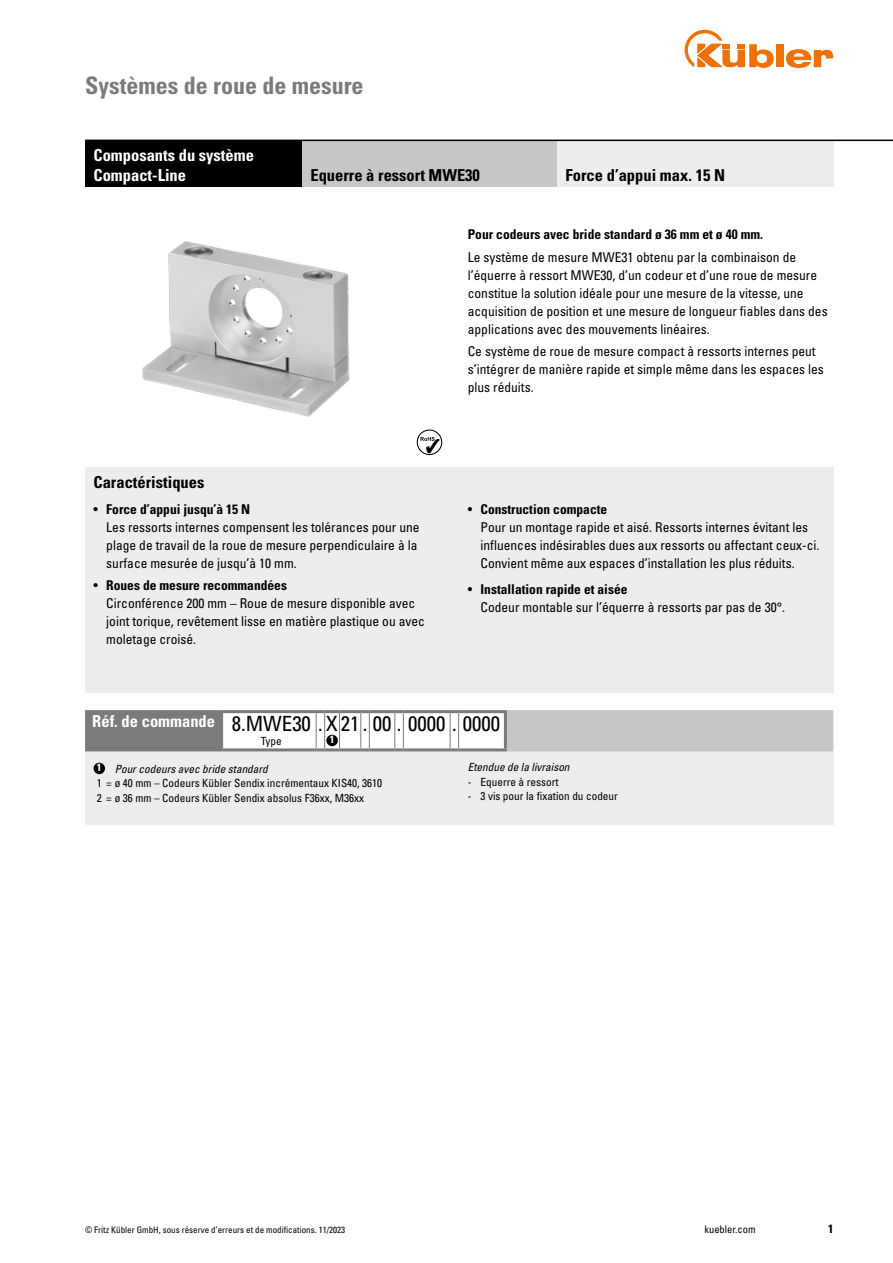
<style>
.page{position:relative;width:893px;height:1263px;background:#fff}
.page>*{position:absolute;margin:0;border:0;box-sizing:border-box;transform-origin:0 0}
.t1{font:700 condensed 24px "Univers LT Std";color:#7c7b7b}
.t2{font:condensed 21px "Univers LT Std";color:#000}
.t3{font:700 condensed 16.5px "Univers LT Std";color:#000}
.t4{font:700 condensed 16.5px/19.8px "Univers LT Std";color:#fff}
.t5{font:condensed 13.5px/18px "Univers LT Std";color:#000}
.t6{font:700 condensed 13.5px "Univers LT Std";color:#000}
.t7{font:700 condensed 12px "Univers LT Std";color:#000}
.t8{font:condensed 11.25px/14.2px "Univers LT Std";color:#000}
.t9{font:italic condensed 11.25px "Univers LT Std";color:#000}
.t10{font:condensed 10.5px "Univers LT Std";color:#000}
.t11{font:700 condensed 10.5px "Univers LT Std";color:#fff}
.t12{font:condensed 9px "Univers LT Std";color:#000}
.s1{font-weight:700}
.s2{font-style:italic}
</style>
<div class="page">
<div style="left:776px;top:44px;width:8px;height:23px;background:#ee7203"></div>
<svg style="left:786px;top:49px;width:47px;height:19px"></svg>
<svg style="left:685px;top:30px;width:89px;height:38px"></svg>
<div style="left:85px;top:710px;width:748px;height:115px;background:#ededed"></div>
<svg style="left:417px;top:429px;width:25px;height:26px"></svg>
<img style="left:142px;top:241px;width:208px;height:176px">
<div style="left:85px;top:468px;width:748px;height:225px;background:#ededed"></div>
<div style="left:87px;top:712px;width:136px;height:38px;background:#7c7b7b"></div>
<div style="left:505px;top:712px;width:328px;height:21px;background:#c6c6c6"></div>
<div style="left:505px;top:733px;width:328px;height:17px;background:#c6c6c6"></div>
<hr style="left:85px;top:748px;width:138px;height:3px;background:#7c7b7b">
<hr style="left:85px;top:710px;width:138px;height:3px;background:#7c7b7b">
<hr style="left:85px;top:713px;width:3px;height:20px;background:#7c7b7b">
<hr style="left:85px;top:733px;width:3px;height:15px;background:#7c7b7b">
<hr style="left:459px;top:710px;width:48px;height:3px;background:#7c7b7b">
<hr style="left:507px;top:710px;width:326px;height:3px;background:#c6c6c6">
<hr style="left:504px;top:713px;width:3px;height:20px;background:#7c7b7b">
<hr style="left:504px;top:733px;width:3px;height:15px;background:#7c7b7b">
<hr style="left:459px;top:748px;width:48px;height:3px;background:#7c7b7b">
<hr style="left:507px;top:748px;width:326px;height:3px;background:#c6c6c6">
<svg style="left:222px;top:710px;width:283px;height:41px"></svg>
<div style="left:326px;top:735px;width:12px;height:11px;background:#000;border-radius:50%"></div>
<div style="left:94px;top:763px;width:11px;height:11px;background:#000;border-radius:50%"></div>
<div style="left:557px;top:140px;width:276px;height:47px;background:#ededed"></div>
<div style="left:302px;top:140px;width:255px;height:47px;background:#c6c6c6"></div>
<div style="left:85px;top:140px;width:217px;height:47px;background:#000"></div>
<hr style="left:85px;top:140px;width:808px;height:1px;background:#000">
<h1 class="t1" style="left:85px;top:71px;width:280px">Systèmes de roue de mesure</h1>
<p class="t4" style="left:94px;top:145px;width:162px">Composants du système<br>Compact-Line</p>
<p class="t3" style="left:310px;top:165px;width:171px">Equerre à ressort MWE30</p>
<p class="t3" style="left:566px;top:165px;width:161px">Force d’appui max. 15 N</p>
<p class="t6" style="left:468px;top:226px;width:297px">Pour codeurs avec bride standard ø 36 mm et ø 40 mm.</p>
<p class="t5" style="left:468px;top:248px;width:361px">Le système de mesure MWE31 obtenu par la combinaison de l’équerre à ressort MWE30, d’un codeur et d’une roue de mesure constitue la solution idéale pour une mesure de la vitesse, une acquisition de position et une mesure de longueur fiables dans des applications avec des mouvements linéaires.</p>
<p class="t5" style="left:468px;top:342px;width:358px">Ce système de roue de mesure compact à ressorts internes peut s’intégrer de manière rapide et simple même dans les espaces les plus réduits.</p>
<p class="t3" style="left:94px;top:472px;width:112px">Caractéristiques</p>
<p class="t5" style="left:106px;top:500px;width:315px;text-indent:-13px">• <span class="s1">Force d’appui jusqu’à 15 N<br></span>Les ressorts internes compensent les tolérances pour une plage de travail de la roue de mesure perpendiculaire à la surface mesurée de jusqu’à 10 mm.</p>
<p class="t5" style="left:106px;top:576px;width:320px;text-indent:-13px">• <span class="s1">Roues de mesure recommandées<br></span>Circonférence 200 mm – Roue de mesure disponible avec joint torique, revêtement lisse en matière plastique ou avec moletage croisé.</p>
<p class="t5" style="left:480px;top:500px;width:340px;text-indent:-13px">• <span class="s1">Construction compacte<br></span>Pour un montage rapide et aisé. Ressorts internes évitant les influences indésirables dues aux ressorts ou affectant ceux-ci.<br>Convient même aux espaces d’installation les plus réduits.</p>
<p class="t5" style="left:480px;top:580px;width:306px;text-indent:-13px">• <span class="s1">Installation rapide et aisée<br></span>Codeur montable sur l’équerre à ressorts par pas de 30°.</p>
<h2 class="t2" style="left:92px;top:710px;width:409px"><sup>Réf.</sup> <sup>de</sup> <sup>commande</sup> 8.MWE30 . X 21 . 00 . 0000 . 0000</h2>
<p class="t8" style="left:261px;top:733px;width:23px">Type</p>
<p class="t11" style="left:330px;top:733px;width:6px">1</p>
<p class="t8" style="left:97px;top:762px;width:287px"><sup>1</sup> <span class="s2">Pour codeurs avec bride standard<br></span>1 = ø 40 mm – Codeurs Kübler Sendix incrémentaux KIS40, 3610<br>2 = ø 36 mm – Codeurs Kübler Sendix absolus F36xx, M36xx</p>
<p class="t9" style="left:468px;top:760px;width:103px">Etendue de la livraison</p>
<p class="t8" style="left:468px;top:774px;width:92px">- Equerre à ressort</p>
<p class="t8" style="left:468px;top:789px;width:152px">- 3 vis pour la fixation du codeur</p>
<p class="t12" style="left:85px;top:1224px;width:262px">© Fritz Kübler GmbH, sous réserve d’erreurs et de modifications. 11/2023</p>
<p class="t10" style="left:704px;top:1223px;width:53px">kuebler.com</p>
<p class="t7" style="left:828px;top:1221px;width:7px">1</p>
</div>
